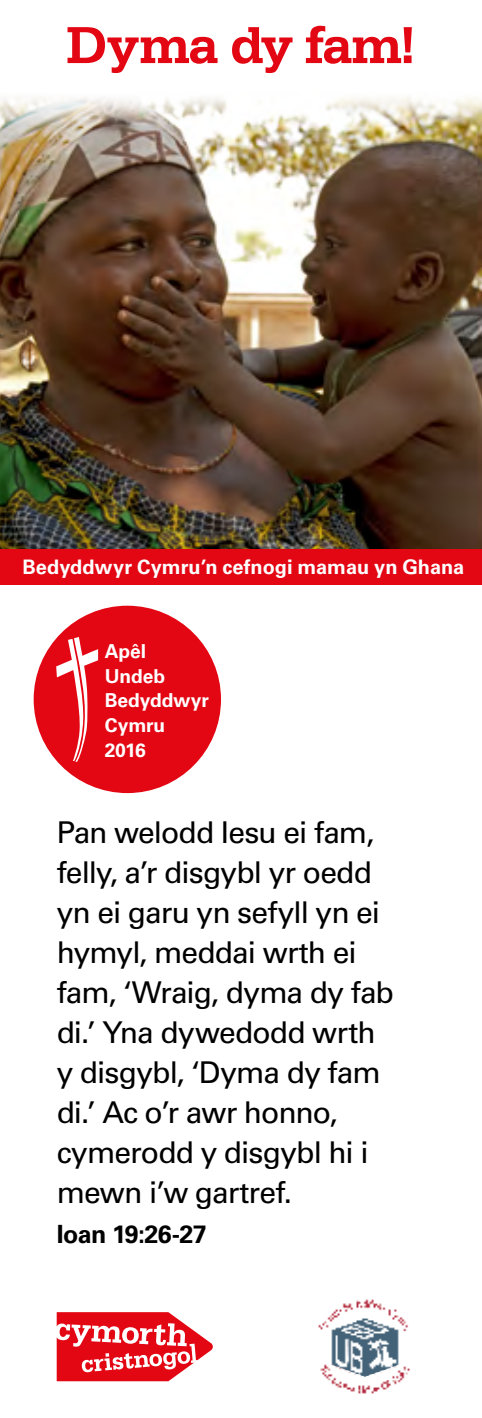
<style>
.page{position:relative;width:482px;height:1418px;background:#fff}
.page>*{position:absolute;margin:0;border:0;box-sizing:border-box;transform-origin:0 0}
.t1{font:700 55px "Serifa BT";letter-spacing:-.025em;color:#e30613}
.t2{font:30px/40px "Univers CA";letter-spacing:-.03em;color:#000}
.t3{font:700 25px "Univers CA";letter-spacing:-.025em;color:#000}
.t4{font:700 20px "Univers CA";color:#fff}
.t5{font:700 19.25px/24.8px "Univers CA";letter-spacing:-.005em;color:#fff}
</style>
<div class="page">
<img style="left:0;top:97px;width:482px;height:452px">
<div style="left:0;top:549px;width:482px;height:36px;background:#e30613"></div>
<svg style="left:57px;top:1312px;width:156px;height:69px"></svg>
<div style="left:34px;top:605px;width:187px;height:188px;background:#e30613;border-radius:50%"></div>
<svg style="left:56px;top:637px;width:42px;height:124px"></svg>
<img style="left:324px;top:1376px;width:81px;height:18px">
<img style="left:320px;top:1331px;width:90px;height:45px">
<img style="left:318px;top:1299px;width:90px;height:32px">
<h1 class="t1" style="left:66px;top:11px;width:351px">Dyma dy fam!</h1>
<p class="t4" style="left:22px;top:555px;width:443px">Bedyddwyr Cymru’n cefnogi mamau yn Ghana</p>
<p class="t5" style="left:105px;top:639px;width:106px">Apêl<br>Undeb<br>Bedyddwyr<br>Cymru<br>2016</p>
<p class="t2" style="left:57px;top:812px;width:339px">Pan welodd Iesu ei fam, felly, a’r disgybl yr oedd yn ei garu yn sefyll yn ei hymyl, meddai wrth ei fam, ‘Wraig, dyma dy fab di.’ Yna dywedodd wrth y disgybl, ‘Dyma dy fam di.’ Ac o’r awr honno, cymerodd y disgybl hi i mewn i’w gartref.</p>
<p class="t3" style="left:57px;top:1219px;width:151px">Ioan 19:26-27</p>
</div>
